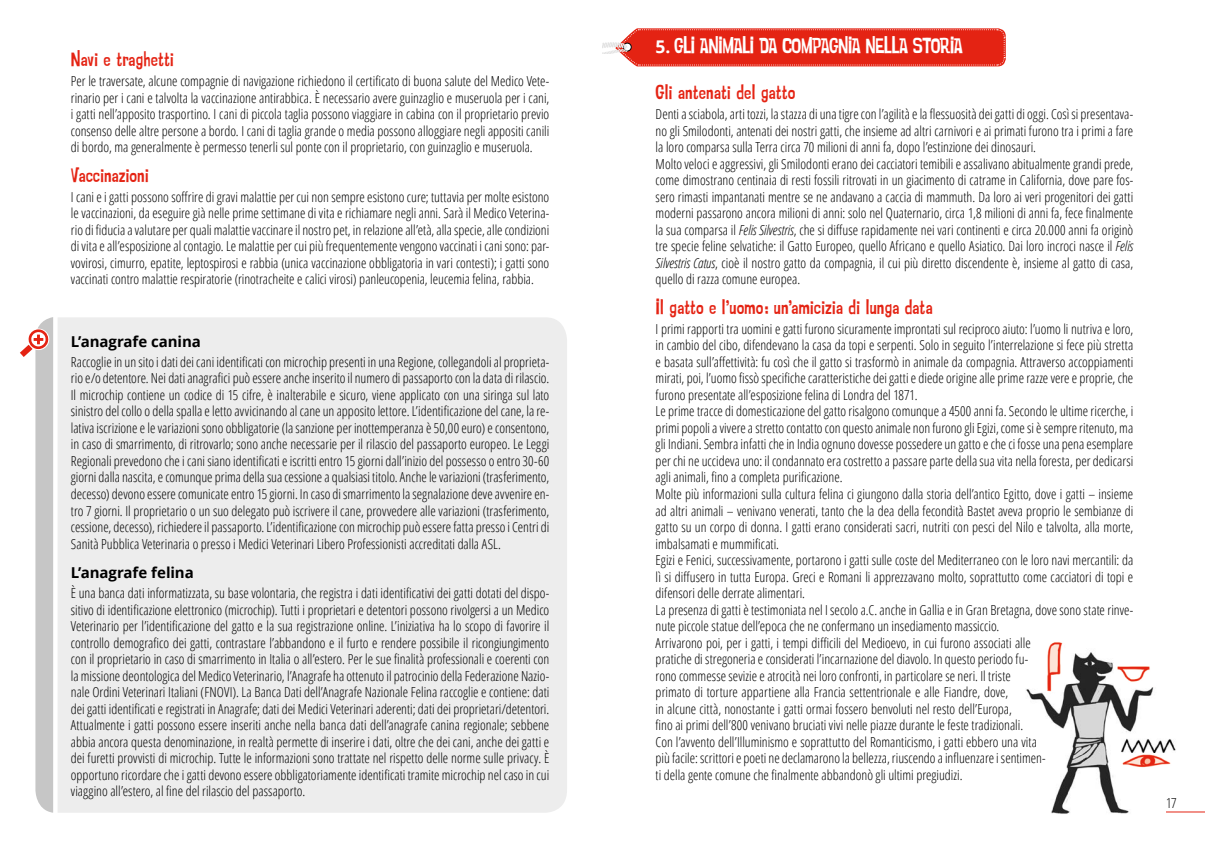
<style>
.page{position:relative;width:1205px;height:851px;background:#fff}
.page>*{position:absolute;margin:0;border:0;box-sizing:border-box;transform-origin:0 0}
.t1{font:21.25px "Psychatronic";letter-spacing:-.03em;color:#fff}
.t2{font:20px "Psychatronic";letter-spacing:-.015em;color:#e42313}
.t3{font:700 15px "Open Sans";letter-spacing:-.005em;color:#000}
.t4{font:300 condensed 13.75px/16.5px "Open Sans";color:#000;text-align:justify}
.s1{font-family:"Open Sans";font-weight:700;font-size:17.5px}
.s2{font-style:italic}
</style>
<div class="page">
<div style="left:58px;top:317px;width:509px;height:495px;background:#ededed"></div>
<svg style="left:20px;top:317px;width:33px;height:495px"></svg>
<img style="left:1026px;top:652px;width:162px;height:162px">
<svg style="left:602px;top:28px;width:404px;height:38px;background:#e53728"></svg>
<hr style="left:1166px;top:811px;width:39px;height:1px;background:#e42313">
<img style="left:1038px;top:642px;width:25px;height:49px">
<img style="left:1114px;top:658px;width:41px;height:28px">
<img style="left:1114px;top:753px;width:63px;height:20px">
<h2 class="t2" style="left:71px;top:50px;width:105px">Navi e traghetti</h2>
<p class="t4" style="left:71px;top:72px;width:480px">Per le traversate, alcune compagnie di navigazione richiedono il certificato di buona salute del Medico Vete&shy;rinario per i cani e talvolta la vaccinazione antirabbica. È necessario avere guinzaglio e museruola per i cani, i gatti nell’apposito trasportino. I cani di piccola taglia possono viaggiare in cabina con il proprietario previo consenso delle altre persone a bordo. I cani di taglia grande o media possono alloggiare negli appositi canili di bordo, ma generalmente è permesso tenerli sul ponte con il proprietario, con guinzaglio e museruola.</p>
<h2 class="t2" style="left:71px;top:165px;width:80px">Vaccinazioni</h2>
<p class="t4" style="left:71px;top:188px;width:480px">I cani e i gatti possono soffrire di gravi malattie per cui non sempre esistono cure; tuttavia per molte esistono le vaccinazioni, da eseguire già nelle prime settimane di vita e richiamare negli anni. Sarà il Medico Veterina&shy;rio di fiducia a valutare per quali malattie vaccinare il nostro pet, in relazione all’età, alla specie, alle condizioni di vita e all’esposizione al contagio. Le malattie per cui più frequentemente vengono vaccinati i cani sono: par&shy;vovirosi, cimurro, epatite, leptospirosi e rabbia (unica vaccinazione obbligatoria in vari contesti); i gatti sono vaccinati contro malattie respiratorie (rinotracheite e calici virosi) panleucopenia, leucemia felina, rabbia.</p>
<p class="t3" style="left:71px;top:330px;width:132px">L’anagrafe canina</p>
<p class="t4" style="left:71px;top:353px;width:480px">Raccoglie in un sito i dati dei cani identificati con microchip presenti in una Regione, collegandoli al proprieta&shy;rio e/o detentore. Nei dati anagrafici può essere anche inserito il numero di passaporto con la data di rilascio.<br>Il microchip contiene un codice di 15 cifre, è inalterabile e sicuro, viene applicato con una siringa sul lato sinistro del collo o della spalla e letto avvicinando al cane un apposito lettore. L’identificazione del cane, la re&shy;lativa iscrizione e le variazioni sono obbligatorie (la sanzione per inottemperanza è 50,00 euro) e consentono, in caso di smarrimento, di ritrovarlo; sono anche necessarie per il rilascio del passaporto europeo. Le Leggi Regionali prevedono che i cani siano identificati e iscritti entro 15 giorni dall’inizio del possesso o entro 30-60 giorni dalla nascita, e comunque prima della sua cessione a qualsiasi titolo. Anche le variazioni (trasferimento, decesso) devono essere comunicate entro 15 giorni. In caso di smarrimento la segnalazione deve avvenire en&shy;tro 7 giorni. Il proprietario o un suo delegato può iscrivere il cane, provvedere alle variazioni (trasferimento, cessione, decesso), richiedere il passaporto. L’identificazione con microchip può essere fatta presso i Centri di Sanità Pubblica Veterinaria o presso i Medici Veterinari Libero Professionisti accreditati dalla ASL.</p>
<p class="t3" style="left:71px;top:561px;width:124px">L’anagrafe felina</p>
<p class="t4" style="left:71px;top:584px;width:480px">È una banca dati informatizzata, su base volontaria, che registra i dati identificativi dei gatti dotati del dispo&shy;sitivo di identificazione elettronico (microchip). Tutti i proprietari e detentori possono rivolgersi a un Medico Veterinario per l’identificazione del gatto e la sua registrazione online. L’iniziativa ha lo scopo di favorire il controllo demografico dei gatti, contrastare l’abbandono e il furto e rendere possibile il ricongiungimento con il proprietario in caso di smarrimento in Italia o all’estero. Per le sue finalità professionali e coerenti con la missione deontologica del Medico Veterinario, l’Anagrafe ha ottenuto il patrocinio della Federazione Nazio&shy;nale Ordini Veterinari Italiani (FNOVI). La Banca Dati dell’Anagrafe Nazionale Felina raccoglie e contiene: dati dei gatti identificati e registrati in Anagrafe; dati dei Medici Veterinari aderenti; dati dei proprietari/detentori.<br>Attualmente i gatti possono essere inseriti anche nella banca dati dell’anagrafe canina regionale; sebbene abbia ancora questa denominazione, in realtà permette di inserire i dati, oltre che dei cani, anche dei gatti e dei furetti provvisti di microchip. Tutte le informazioni sono trattate nel rispetto delle norme sulle privacy. È opportuno ricordare che i gatti devono essere obbligatoriamente identificati tramite microchip nel caso in cui viaggino all’estero, al fine del rilascio del passaporto.</p>
<h1 class="t1" style="left:656px;top:36px;width:309px"><span class="s1">5.</span> GLI ANIMALI DA COMPAGNIA NELLA STORIA</h1>
<h2 class="t2" style="left:656px;top:83px;width:141px">Gli antenati del gatto</h2>
<p class="t4" style="left:656px;top:105px;width:479px;text-align:left">Denti a sciabola, arti tozzi, la stazza di una tigre con l’agilità e la flessuosità dei gatti di oggi. Così si presentava&shy;no gli Smilodonti, antenati dei nostri gatti, che insieme ad altri carnivori e ai primati furono tra i primi a fare la loro comparsa sulla Terra circa 70 milioni di anni fa, dopo l’estinzione dei dinosauri.<br>Molto veloci e aggressivi, gli Smilodonti erano dei cacciatori temibili e assalivano abitualmente grandi prede, come dimostrano centinaia di resti fossili ritrovati in un giacimento di catrame in California, dove pare fos&shy;sero rimasti impantanati mentre se ne andavano a caccia di mammuth. Da loro ai veri progenitori dei gatti moderni passarono ancora milioni di anni: solo nel Quaternario, circa 1,8 milioni di anni fa, fece finalmente la sua comparsa il <span class="s2">Felis Silvestris</span>, che si diffuse rapidamente nei vari continenti e circa 20.000 anni fa originò tre specie feline selvatiche: il Gatto Europeo, quello Africano e quello Asiatico. Dai loro incroci nasce il <span class="s2">Felis Silvestris Catus</span>, cioè il nostro gatto da compagnia, il cui più diretto discendente è, insieme al gatto di casa, quello di razza comune europea.</p>
<h2 class="t2" style="left:656px;top:297px;width:279px">Il gatto e l’uomo: un’amicizia di lunga data</h2>
<p class="t4" style="left:656px;top:320px;width:479px;text-align:left">I primi rapporti tra uomini e gatti furono sicuramente improntati sul reciproco aiuto: l’uomo li nutriva e loro, in cambio del cibo, difendevano la casa da topi e serpenti. Solo in seguito l’interrelazione si fece più stretta e basata sull’affettività: fu così che il gatto si trasformò in animale da compagnia. Attraverso accoppiamenti mirati, poi, l’uomo fissò specifiche caratteristiche dei gatti e diede origine alle prime razze vere e proprie, che furono presentate all’esposizione felina di Londra del 1871.<br>Le prime tracce di domesticazione del gatto risalgono comunque a 4500 anni fa. Secondo le ultime ricerche, i primi popoli a vivere a stretto contatto con questo animale non furono gli Egizi, come si è sempre ritenuto, ma gli Indiani. Sembra infatti che in India ognuno dovesse possedere un gatto e che ci fosse una pena esemplare per chi ne uccideva uno: il condannato era costretto a passare parte della sua vita nella foresta, per dedicarsi agli animali, fino a completa purificazione.<br>Molte più informazioni sulla cultura felina ci giungono dalla storia dell’antico Egitto, dove i gatti – insieme ad altri animali – venivano venerati, tanto che la dea della fecondità Bastet aveva proprio le sembianze di gatto su un corpo di donna. I gatti erano considerati sacri, nutriti con pesci del Nilo e talvolta, alla morte, imbalsamati e mummificati.<br>Egizi e Fenici, successivamente, portarono i gatti sulle coste del Mediterraneo con le loro navi mercantili: da lì si diffusero in tutta Europa. Greci e Romani li apprezzavano molto, soprattutto come cacciatori di topi e difensori delle derrate alimentari.<br>La presenza di gatti è testimoniata nel I secolo a.C. anche in Gallia e in Gran Bretagna, dove sono state rinve&shy;nute piccole statue dell’epoca che ne confermano un insediamento massiccio.<br>Arrivarono poi, per i gatti, i tempi difficili del Medioevo, in cui furono associati alle<br>pratiche di stregoneria e considerati l’incarnazione del diavolo. In questo periodo fu-<br>rono commesse sevizie e atrocità nei loro confronti, in particolare se neri. Il triste<br>primato di torture appartiene alla Francia settentrionale e alle Fiandre, dove,<br>in alcune città, nonostante i gatti ormai fossero benvoluti nel resto dell’Europa,<br>fino ai primi dell’800 venivano bruciati vivi nelle piazze durante le feste tradizionali.<br>Con l’avvento dell’Illuminismo e soprattutto del Romanticismo, i gatti ebbero una vita<br>più facile: scrittori e poeti ne declamarono la bellezza, riuscendo a influenzare i sentimen-<br>ti della gente comune che finalmente abbandonò gli ultimi pregiudizi.</p>
<p class="t4" style="left:1166px;top:794px;width:12px">17</p>
</div>
